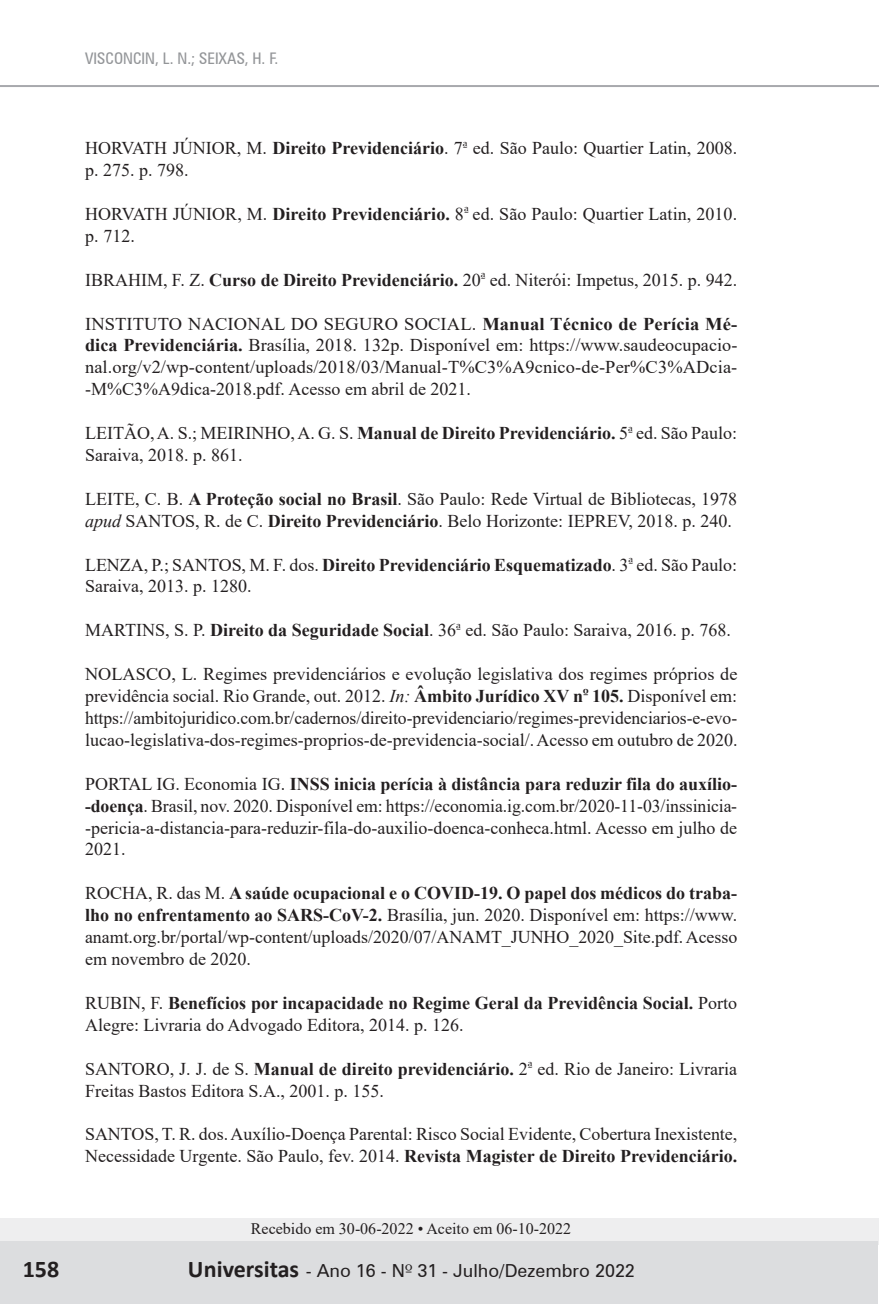
<style>
.page{position:relative;width:879px;height:1304px;background:#fff}
.page>*{position:absolute;margin:0;border:0;box-sizing:border-box;transform-origin:0 0}
.t1{font:700 24px "Calibri";color:#231f20}
.t2{font:18px/22px "Times New Roman";color:#231f20}
.t3{font:700 18px/22px "Times New Roman";color:#231f20}
.t4{font:18px "Zurich BT";color:#231f20}
.t5{font:16px "Times New Roman";color:#231f20}
.t6{font:condensed 16px "Zurich BT";color:#939598}
.s1{font-weight:700}
.s2{font-style:italic}
.s3{font-weight:400}
.s4{font-family:"Calibri";font-weight:700;font-size:24px}
.s5{font-family:"Zapf Humanist 601 BT"}
</style>
<div class="page">
<div style="left:0;top:1218px;width:878px;height:27px;background:#eeeeef"></div>
<div style="left:0;top:1242px;width:878px;height:62px;background:#dcdddf"></div>
<hr style="left:0;top:85px;width:879px;height:2px;background:#a8a9ad">
<p class="t6" style="left:85px;top:48px;width:195px">VISCONCIN, L. N.; SEIXAS, H. F.</p>
<p class="t2" style="left:85px;top:137px;width:653px">HORVATH JÚNIOR, M. <span class="s1">Direito Previdenciário</span>. 7<sup>ª</sup> ed. São Paulo: Quartier Latin, 2008. p. 275. p. 798.</p>
<p class="t2" style="left:85px;top:202px;width:653px">HORVATH JÚNIOR, M. <span class="s1">Direito Previdenciário.</span> 8<sup>ª</sup> ed. São Paulo: Quartier Latin, 2010. p. 712.</p>
<p class="t2" style="left:85px;top:268px;width:653px">IBRAHIM, F. Z. <span class="s1">Curso de Direito Previdenciário.</span> 20<sup>ª</sup> ed. Niterói: Impetus, 2015. p. 942.</p>
<p class="t2" style="left:85px;top:312px;width:654px;text-align:justify">INSTITUTO NACIONAL DO SEGURO SOCIAL. <span class="s1">Manual Técnico de Perícia Mé&shy;dica Previdenciária.</span> Brasília, 2018. 132p. Disponível em: https://www.saudeocupacio&shy;nal.org/v2/wp-content/uploads/2018/03/Manual-T%C3%A9cnico-de-Per%C3%ADcia--M%C3%A9dica-2018.pdf. Acesso em abril de 2021.</p>
<p class="t2" style="left:85px;top:421px;width:653px">LEITÃO, A. S.; MEIRINHO, A. G. S. <span class="s1">Manual de Direito Previdenciário.</span> 5<sup>ª</sup> ed. São Paulo:<br>Saraiva, 2018. p. 861.</p>
<p class="t2" style="left:85px;top:487px;width:654px">LEITE, C. B. <span class="s1">A Proteção social no Brasil</span>. São Paulo: Rede Virtual de Bibliotecas, 1978 <span class="s2">apud</span> SANTOS, R. de C. <span class="s1">Direito Previdenciário</span>. Belo Horizonte: IEPREV, 2018. p. 240.</p>
<p class="t2" style="left:85px;top:553px;width:653px">LENZA, P.; SANTOS, M. F. dos. <span class="s1">Direito Previdenciário Esquematizado</span>. 3<sup>ª</sup> ed. São Paulo:<br>Saraiva, 2013. p. 1280.</p>
<p class="t2" style="left:85px;top:619px;width:647px">MARTINS, S. P. <span class="s1">Direito da Seguridade Social</span>. 36<sup>ª</sup> ed. São Paulo: Saraiva, 2016. p. 768.</p>
<p class="t2" style="left:85px;top:663px;width:654px;text-align:justify">NOLASCO, L. Regimes previdenciários e evolução legislativa dos regimes próprios de previdência social. Rio Grande, out. 2012. <span class="s2">In:</span> <span class="s1">Âmbito Jurídico XV n</span><sup>º</sup> <span class="s1">105.</span> Disponível em: https://ambitojuridico.com.br/cadernos/direito-previdenciario/regimes-previdenciarios-e-evo&shy;lucao-legislativa-dos-regimes-proprios-de-previdencia-social/. Acesso em outubro de 2020.</p>
<p class="t2" style="left:85px;top:772px;width:653px;text-align:justify">PORTAL IG. Economia IG. <span class="s1">INSS inicia perícia à distância para reduzir fila do auxílio--doença</span>. Brasil, nov. 2020. Disponível em: https://economia.ig.com.br/2020-11-03/inssinicia--pericia-a-distancia-para-reduzir-fila-do-auxilio-doenca-conheca.html. Acesso em julho de 2021.</p>
<p class="t2" style="left:85px;top:882px;width:654px;text-align:justify">ROCHA, R. das M. <span class="s1">A saúde ocupacional e o COVID-19. O papel dos médicos do traba&shy;lho no enfrentamento ao SARS-CoV-2.</span> Brasília, jun. 2020. Disponível em: https://www. anamt.org.br/portal/wp-content/uploads/2020/07/ANAMT_JUNHO_2020_Site.pdf. Acesso em novembro de 2020.</p>
<p class="t3" style="left:85px;top:991px;width:653px"><span class="s3">RUBIN, F.</span> Benefícios por incapacidade no Regime Geral da Previdência Social. <span class="s3">Porto<br>Alegre: Livraria do Advogado Editora, 2014. p. 126.</span></p>
<p class="t2" style="left:85px;top:1057px;width:653px">SANTORO, J. J. de S. <span class="s1">Manual de direito previdenciário.</span> 2<sup>ª</sup> ed. Rio de Janeiro: Livraria<br>Freitas Bastos Editora S.A., 2001. p. 155.</p>
<p class="t2" style="left:85px;top:1123px;width:654px">SANTOS, T. R. dos. Auxílio-Doença Parental: Risco Social Evidente, Cobertura Inexistente,<br>Necessidade Urgente. São Paulo, fev. 2014. <span class="s1">Revista Magister de Direito Previdenciário.</span></p>
<p class="t5" style="left:251px;top:1218px;width:322px">Recebido em 30-06-2022 • Aceito em 06-10-2022</p>
<h1 class="t1" style="left:23px;top:1253px;width:38px">158</h1>
<p class="t4" style="left:188px;top:1260px;width:448px"><span class="s4">Universitas</span> - Ano 16 - N<span class="s5">º</span> 31 - Julho/Dezembro 2022</p>
</div>
